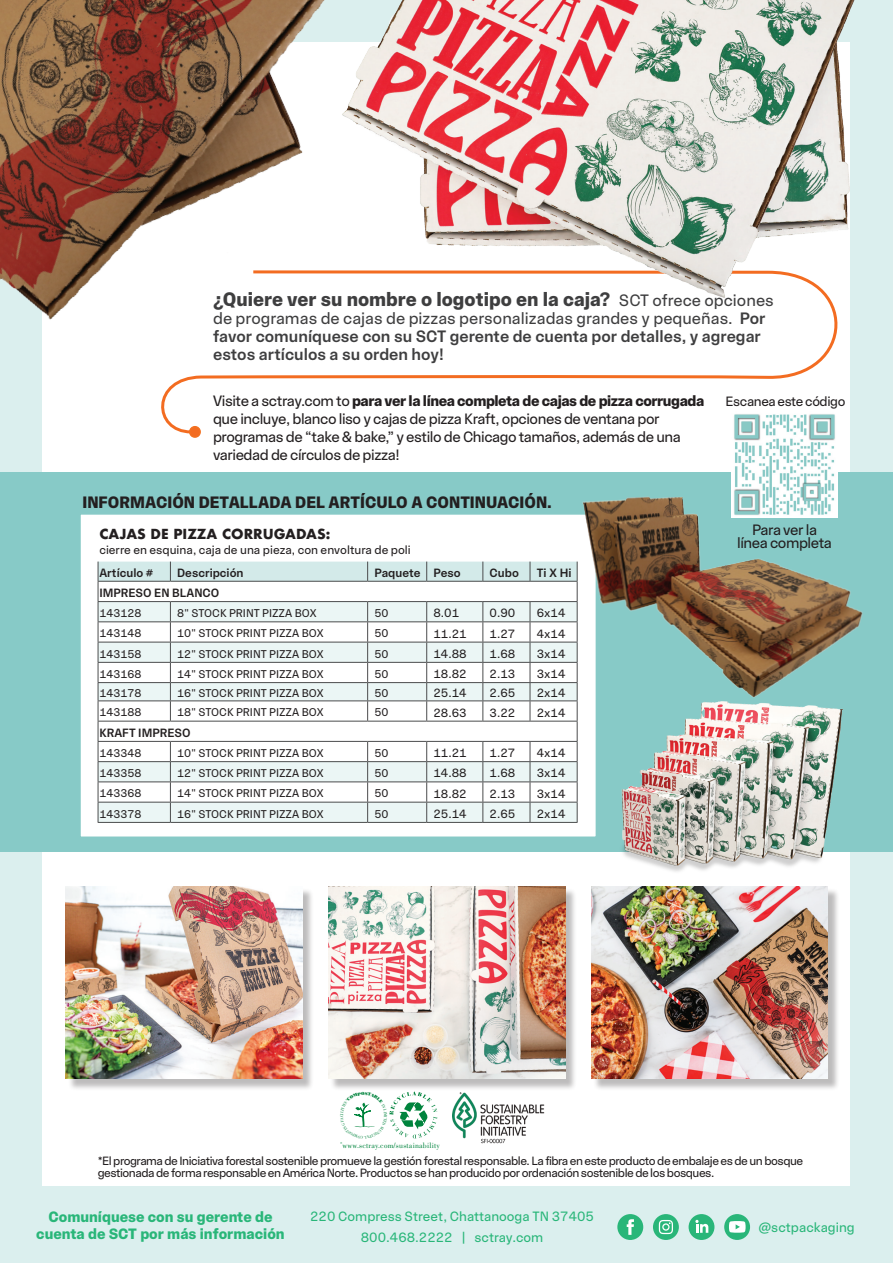
<style>
.page{position:relative;width:893px;height:1263px;background:#dbefee}
.page>*{position:absolute;margin:0;border:0;box-sizing:border-box;transform-origin:0 0}
.t1{font:700 19.5px "Fabric Sans";color:#3e3e3f}
.t2{font:500 16.5px/18px "Fabric Sans";color:#3e3e3f}
.Heading_1_-_left{font:700 16.5px "Fabric Sans";color:#231f20}
.Title_1{font:15px/18px "Fabric Sans";letter-spacing:-.03em;color:#231f20}
.t3{font:700 15px/16.5px "Fabric Sans";color:#29b679;text-align:center}
.t4{font:13.5px "Fabric Sans";color:#29b679}
.t5{font:700 13.5px "Futura";color:#231f20}
.Title_1-2{font:13.5px "Fabric Sans";letter-spacing:-.03em;color:#231f20}
.Title_1-3{font:12px/12px "Fabric Sans";letter-spacing:-.04em;color:#231f20}
.t6{font:500 12px "Fabric Sans";color:#231f20}
.Title_1-4{font:12px "Fabric Sans";color:#231f20}
.t7{font:11.25px "Fabric Sans";color:#231f20}
.t8{font:7.95px "Bodoni";letter-spacing:.025em;color:#00843d}
.s1{font-weight:400;font-size:16.5px}
.s2{font-weight:400}
.s3{font-weight:700}
</style>
<div class="page">
<div style="left:43px;top:43px;width:807px;height:1143px;background:#fff"></div>
<div style="left:689px;top:1214px;width:25px;height:26px;background:#29b679;border-radius:50%"></div>
<svg style="left:695px;top:1220px;width:13px;height:13px"></svg>
<div style="left:617px;top:1214px;width:26px;height:26px;background:#29b679;border-radius:50%"></div>
<svg style="left:627px;top:1219px;width:7px;height:16px"></svg>
<div style="left:653px;top:1214px;width:26px;height:26px;background:#29b679;border-radius:50%"></div>
<svg style="left:659px;top:1220px;width:14px;height:14px"></svg>
<div style="left:725px;top:1215px;width:24px;height:24px;background:#29b679;border-radius:50%"></div>
<div style="left:724px;top:1214px;width:26px;height:26px;border:2px solid #29b679;border-radius:50%"></div>
<svg style="left:729px;top:1221px;width:17px;height:12px"></svg>
<div style="left:0;top:472px;width:893px;height:380px;background:#87cac7"></div>
<svg style="left:161px;top:367px;width:702px;height:68px"></svg>
<div style="left:190px;top:427px;width:10px;height:10px;background:#f36c21;border-radius:50%"></div>
<div style="left:189px;top:426px;width:12px;height:12px;border:2px solid #f37121;border-radius:50%"></div>
<div style="left:68px;top:888px;width:246px;height:203px;background:#231f20;opacity:.3"></div>
<img style="left:66px;top:886px;width:236px;height:193px">
<div style="left:331px;top:888px;width:246px;height:203px;background:#231f20;opacity:.3"></div>
<img style="left:329px;top:886px;width:236px;height:193px">
<div style="left:593px;top:888px;width:247px;height:203px;background:#231f20;opacity:.3"></div>
<img style="left:592px;top:886px;width:236px;height:193px">
<img style="left:441px;top:0;width:443px;height:367px">
<div style="left:79px;top:513px;width:518px;height:325px;background:#fff;border:2px solid #87cac7"></div>
<svg style="left:98px;top:562px;width:480px;height:260px"></svg>
<hr style="left:98px;top:822px;width:72px;height:1px;background:#4b4c4d">
<hr style="left:170px;top:822px;width:198px;height:1px;background:#4b4c4d">
<hr style="left:368px;top:822px;width:59px;height:1px;background:#4b4c4d">
<hr style="left:427px;top:822px;width:56px;height:1px;background:#4b4c4d">
<hr style="left:483px;top:822px;width:47px;height:1px;background:#4b4c4d">
<hr style="left:530px;top:822px;width:48px;height:1px;background:#4b4c4d">
<img style="left:452px;top:1093px;width:93px;height:51px">
<img style="left:581px;top:701px;width:282px;height:180px">
<img style="left:0;top:0;width:441px;height:400px">
<img style="left:731px;top:412px;width:106px;height:72px">
<img style="left:571px;top:484px;width:292px;height:217px">
<svg style="left:354px;top:1091px;width:83px;height:48px"></svg>
<p class="t1" style="left:213px;top:285px;width:562px">¿Quiere ver su nombre o logotipo en la caja? <span class="s1">SCT ofrece opciones</span></p>
<p class="t2" style="left:213px;top:309px;width:554px"><span class="s2">de programas de cajas de pizzas personalizadas grandes y pequeñas.</span> Por favor comuníquese con su SCT gerente de cuenta por detalles, y agregar estos artículos a su orden hoy!</p>
<p class="Title_1" style="left:213px;top:392px;width:493px">Visite a sctray.com to <span class="s3">para ver la línea completa de cajas de pizza corrugada </span>que incluye, blanco liso y cajas de pizza Kraft, opciones de ventana por programas de “take &amp; bake,” y estilo de Chicago tamaños, además de una variedad de círculos de pizza!</p>
<p class="Heading_1_-_left" style="left:82px;top:490px;width:471px">INFORMACIÓN DETALLADA DEL ARTÍCULO A CONTINUACIÓN.</p>
<p class="t5" style="left:99px;top:524px;width:232px">CAJAS DE PIZZA CORRUGADAS:</p>
<p class="Title_1-4" style="left:99px;top:541px;width:313px">cierre en esquina, caja de una pieza, con envoltura de poli</p>
<p class="t6" style="left:99px;top:564px;width:55px">Artículo #</p>
<p class="t6" style="left:177px;top:564px;width:68px">Descripción</p>
<p class="t6" style="left:374px;top:564px;width:48px">Paquete</p>
<p class="t6" style="left:433px;top:564px;width:29px">Peso</p>
<p class="t6" style="left:490px;top:564px;width:31px">Cubo</p>
<p class="t6" style="left:537px;top:564px;width:36px">Ti X Hi</p>
<p class="t6" style="left:99px;top:584px;width:121px">IMPRESO EN BLANCO</p>
<p class="t7" style="left:99px;top:605px;width:44px">143128</p>
<p class="t7" style="left:177px;top:605px;width:141px">8" STOCK PRINT PIZZA BOX</p>
<p class="t7" style="left:374px;top:605px;width:16px">50</p>
<p class="Title_1-3" style="left:433px;top:607px;width:27px">8.01</p>
<p class="Title_1-3" style="left:490px;top:607px;width:27px">0.90</p>
<p class="Title_1-3" style="left:537px;top:607px;width:30px">6x14</p>
<p class="t7" style="left:99px;top:625px;width:44px">143148</p>
<p class="t7" style="left:177px;top:625px;width:148px">10" STOCK PRINT PIZZA BOX</p>
<p class="t7" style="left:374px;top:625px;width:16px">50</p>
<p class="Title_1-3" style="left:433px;top:627px;width:35px">11.21</p>
<p class="Title_1-3" style="left:490px;top:627px;width:27px">1.27</p>
<p class="Title_1-3" style="left:537px;top:627px;width:30px">4x14</p>
<p class="t7" style="left:99px;top:645px;width:44px">143158</p>
<p class="t7" style="left:177px;top:645px;width:148px">12" STOCK PRINT PIZZA BOX</p>
<p class="t7" style="left:374px;top:645px;width:16px">50</p>
<p class="Title_1-3" style="left:433px;top:648px;width:35px">14.88</p>
<p class="Title_1-3" style="left:490px;top:648px;width:27px">1.68</p>
<p class="Title_1-3" style="left:537px;top:648px;width:30px">3x14</p>
<p class="t7" style="left:99px;top:666px;width:44px">143168</p>
<p class="t7" style="left:177px;top:666px;width:148px">14" STOCK PRINT PIZZA BOX</p>
<p class="t7" style="left:374px;top:666px;width:16px">50</p>
<p class="Title_1-3" style="left:433px;top:668px;width:35px">18.82</p>
<p class="Title_1-3" style="left:490px;top:668px;width:27px">2.13</p>
<p class="Title_1-3" style="left:537px;top:668px;width:30px">3x14</p>
<p class="t7" style="left:99px;top:685px;width:44px">143178</p>
<p class="t7" style="left:177px;top:685px;width:148px">16" STOCK PRINT PIZZA BOX</p>
<p class="t7" style="left:374px;top:685px;width:16px">50</p>
<p class="Title_1-3" style="left:433px;top:687px;width:35px">25.14</p>
<p class="Title_1-3" style="left:490px;top:687px;width:27px">2.65</p>
<p class="Title_1-3" style="left:537px;top:687px;width:30px">2x14</p>
<p class="t7" style="left:99px;top:704px;width:44px">143188</p>
<p class="t7" style="left:177px;top:704px;width:148px">18" STOCK PRINT PIZZA BOX</p>
<p class="t7" style="left:374px;top:704px;width:16px">50</p>
<p class="Title_1-3" style="left:433px;top:706px;width:35px">28.63</p>
<p class="Title_1-3" style="left:490px;top:706px;width:27px">3.22</p>
<p class="Title_1-3" style="left:537px;top:706px;width:30px">2x14</p>
<p class="t6" style="left:99px;top:724px;width:93px">KRAFT IMPRESO</p>
<p class="t7" style="left:99px;top:745px;width:44px">143348</p>
<p class="t7" style="left:177px;top:745px;width:148px">10" STOCK PRINT PIZZA BOX</p>
<p class="t7" style="left:374px;top:745px;width:16px">50</p>
<p class="Title_1-3" style="left:433px;top:747px;width:35px">11.21</p>
<p class="Title_1-3" style="left:490px;top:747px;width:27px">1.27</p>
<p class="Title_1-3" style="left:537px;top:747px;width:30px">4x14</p>
<p class="t7" style="left:99px;top:765px;width:44px">143358</p>
<p class="t7" style="left:177px;top:765px;width:148px">12" STOCK PRINT PIZZA BOX</p>
<p class="t7" style="left:374px;top:765px;width:16px">50</p>
<p class="Title_1-3" style="left:433px;top:767px;width:35px">14.88</p>
<p class="Title_1-3" style="left:490px;top:767px;width:27px">1.68</p>
<p class="Title_1-3" style="left:537px;top:767px;width:30px">3x14</p>
<p class="t7" style="left:99px;top:785px;width:44px">143368</p>
<p class="t7" style="left:177px;top:785px;width:148px">14" STOCK PRINT PIZZA BOX</p>
<p class="t7" style="left:374px;top:785px;width:16px">50</p>
<p class="Title_1-3" style="left:433px;top:787px;width:35px">18.82</p>
<p class="Title_1-3" style="left:490px;top:787px;width:27px">2.13</p>
<p class="Title_1-3" style="left:537px;top:787px;width:30px">3x14</p>
<p class="t7" style="left:99px;top:805px;width:44px">143378</p>
<p class="t7" style="left:177px;top:805px;width:148px">16" STOCK PRINT PIZZA BOX</p>
<p class="t7" style="left:374px;top:805px;width:16px">50</p>
<p class="Title_1-3" style="left:433px;top:808px;width:35px">25.14</p>
<p class="Title_1-3" style="left:490px;top:808px;width:27px">2.65</p>
<p class="Title_1-3" style="left:537px;top:808px;width:30px">2x14</p>
<p class="Title_1-2" style="left:726px;top:392px;width:121px">Escanea este código</p>
<p class="Title_1" style="left:737px;top:523px;width:96px;line-height:13.5px;text-align:center">Para ver la línea completa</p>
<p class="t8" style="left:340px;top:1141px;width:101px"><sup>*</sup>www.sctray.com/sustainability</p>
<p class="Title_1-3" style="left:98px;top:1155px;width:707px">*El programa de Iniciativa forestal sostenible promueve la gestión forestal responsable. La fibra en este producto de embalaje es de un bosque gestionada de forma responsable en América Norte. Productos se han producido por ordenación sostenible de los bosques.</p>
<p class="t3" style="left:36px;top:1209px;width:250px">Comuníquese con su gerente de cuenta de SCT por más información</p>
<p class="t4" style="left:310px;top:1206px;width:285px">220 Compress Street, Chattanooga TN 37405</p>
<p class="t4" style="left:361px;top:1227px;width:184px">800.468.2222 | sctray.com</p>
<p class="t4" style="left:758px;top:1218px;width:98px">@sctpackaging</p>
</div>
